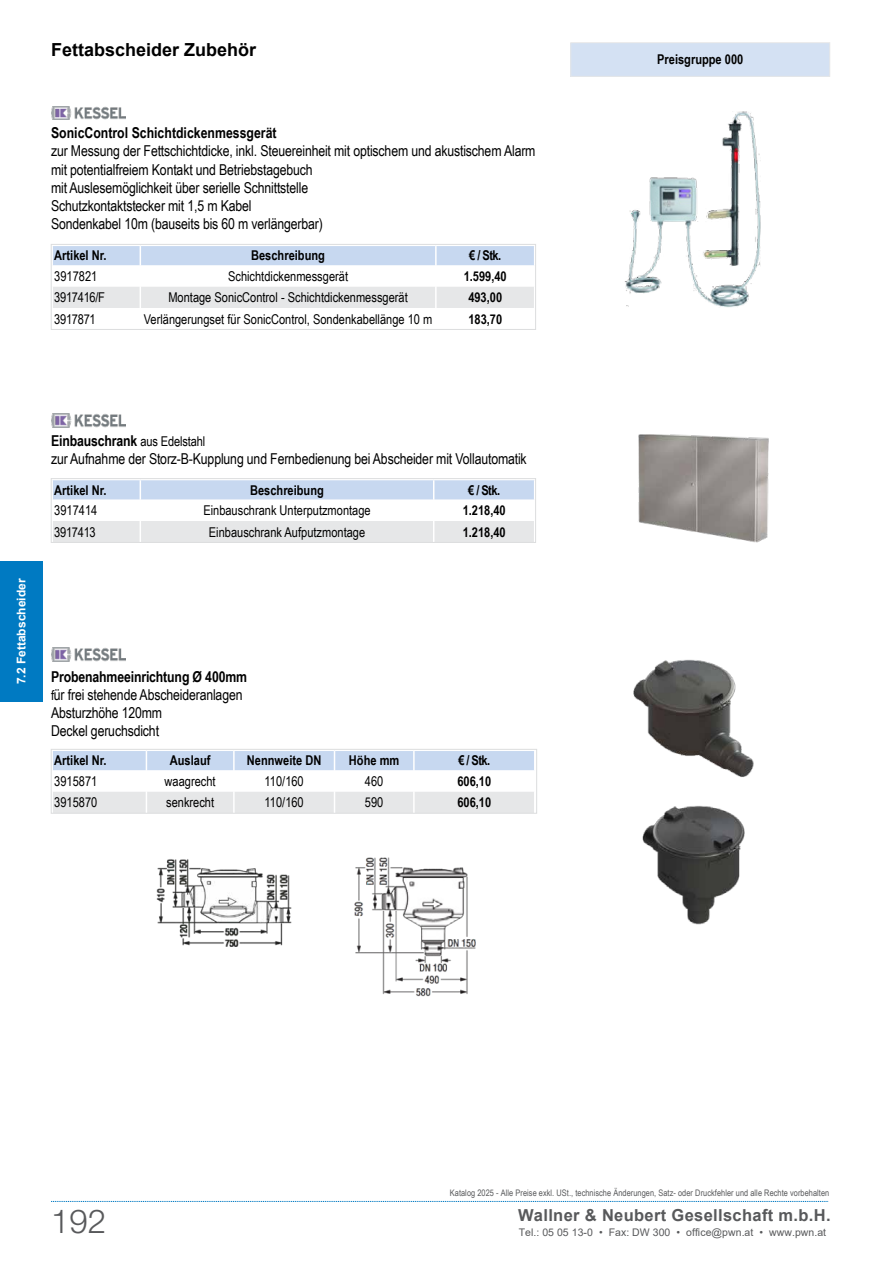
<style>
.page{position:relative;width:893px;height:1263px;background:#fff}
.page>*{position:absolute;margin:0;border:0;box-sizing:border-box;transform-origin:0 0}
.t1{font:300 33px "Helvetica Neue LT Std";color:#58595b}
.t2{font:700 18px "Arial";color:#000}
.t3{font:700 16.5px "Arial";letter-spacing:.02em;color:#58595b}
.t4{font:15px/18px "Arial Narrow";letter-spacing:-.01em;color:#000}
.t5{font:700 15px "Arial Narrow";color:#000}
.t6{font:13.5px "Arial Narrow";color:#000}
.t7{font:700 13.5px "Arial Narrow";color:#000}
.t8{font:13.5px "Arial Narrow";letter-spacing:-.02em;color:#000}
.t9{font:700 12px "Arial";color:#fff}
.t10{font:10.5px "Arial";letter-spacing:.005em;color:#58595b}
.t11{font:9px "Arial Narrow";letter-spacing:.005em;color:#58595b}
.s1{font-weight:700}
.s2{font-size:13.5px}
</style>
<div class="page">
<div style="left:0;top:561px;width:43px;height:141px;background:#007ac2"></div>
<svg style="left:51px;top:1201px;width:777px;height:1px"></svg>
<div style="left:571px;top:43px;width:259px;height:33px;background:#d4e1f3"></div>
<div style="left:571px;top:43px;width:259px;height:34px;border:1px solid #e6e7e8"></div>
<svg style="left:53px;top:246px;width:481px;height:62px"></svg>
<div style="left:51px;top:244px;width:485px;height:86px;border:1px solid #dcddde"></div>
<svg style="left:53px;top:480px;width:481px;height:61px"></svg>
<div style="left:51px;top:478px;width:485px;height:65px;border:1px solid #dcddde"></div>
<svg style="left:53px;top:751px;width:481px;height:60px"></svg>
<div style="left:51px;top:749px;width:486px;height:64px;border:1px solid #dcddde"></div>
<img style="left:624px;top:111px;width:137px;height:196px">
<img style="left:156px;top:859px;width:136px;height:88px">
<img style="left:638px;top:434px;width:131px;height:109px">
<img style="left:354px;top:857px;width:122px;height:140px">
<img style="left:633px;top:659px;width:121px;height:118px">
<img style="left:642px;top:805px;width:103px;height:120px">
<img style="left:51px;top:107px;width:75px;height:13px">
<img style="left:51px;top:414px;width:75px;height:13px">
<img style="left:51px;top:648px;width:75px;height:13px">
<p class="t2" style="left:51px;top:37px;width:207px">Fettabscheider Zubehör</p>
<p class="t5" style="left:51px;top:122px;width:227px">SonicControl Schichtdickenmessgerät</p>
<p class="t4" style="left:51px;top:142px;width:486px">zur Messung der Fettschichtdicke, inkl. Steuereinheit mit optischem und akustischem Alarm mit potentialfreiem Kontakt und Betriebstagebuch<br>mit Auslesemöglichkeit über serielle Schnittstelle<br>Schutzkontaktstecker mit 1,5 m Kabel<br>Sondenkabel 10m (bauseits bis 60 m verlängerbar)</p>
<p class="t7" style="left:54px;top:245px;width:54px">Artikel Nr.</p>
<p class="t7" style="left:251px;top:245px;width:75px">Beschreibung</p>
<p class="t7" style="left:469px;top:245px;width:33px">€ / Stk.</p>
<p class="t6" style="left:54px;top:266px;width:45px">3917821</p>
<p class="t6" style="left:228px;top:266px;width:121px">Schichtdickenmessgerät</p>
<p class="t7" style="left:464px;top:266px;width:45px">1.599,40</p>
<p class="t8" style="left:54px;top:288px;width:52px">3917416/F</p>
<p class="t6" style="left:168px;top:288px;width:241px">Montage SonicControl - Schichtdickenmessgerät</p>
<p class="t7" style="left:468px;top:287px;width:35px">493,00</p>
<p class="t8" style="left:54px;top:309px;width:43px">3917871</p>
<p class="t6" style="left:144px;top:309px;width:290px">Verlängerungset für SonicControl, Sondenkabellänge 10 m</p>
<p class="t7" style="left:468px;top:309px;width:35px">183,70</p>
<p class="t9" style="left:13px;top:684px;width:107px;rotate:-90deg">7.2 Fettabscheider</p>
<p class="t4" style="left:51px;top:431px;width:477px"><span class="s1">Einbauschrank</span> <span class="s2">aus Edelstahl<br></span>zur Aufnahme der Storz-B-Kupplung und Fernbedienung bei Abscheider mit Vollautomatik</p>
<p class="t7" style="left:54px;top:479px;width:54px">Artikel Nr.</p>
<p class="t7" style="left:250px;top:479px;width:75px">Beschreibung</p>
<p class="t7" style="left:468px;top:479px;width:33px">€ / Stk.</p>
<p class="t6" style="left:54px;top:501px;width:45px">3917414</p>
<p class="t6" style="left:203px;top:501px;width:169px">Einbauschrank Unterputzmontage</p>
<p class="t7" style="left:463px;top:500px;width:45px">1.218,40</p>
<p class="t8" style="left:54px;top:522px;width:43px">3917413</p>
<p class="t6" style="left:209px;top:522px;width:158px">Einbauschrank Aufputzmontage</p>
<p class="t7" style="left:463px;top:521px;width:45px">1.218,40</p>
<p class="t4" style="left:51px;top:667px;width:198px"><span class="s1">Probenahmeeinrichtung Ø 400mm </span><span class="s2">f</span>ür frei stehende Abscheideranlagen<br>Absturzhöhe 120mm<br>Deckel geruchsdicht</p>
<p class="t7" style="left:54px;top:750px;width:54px">Artikel Nr.</p>
<p class="t7" style="left:170px;top:750px;width:42px">Auslauf</p>
<p class="t7" style="left:247px;top:750px;width:76px">Nennweite DN</p>
<p class="t7" style="left:349px;top:750px;width:52px">Höhe mm</p>
<p class="t7" style="left:458px;top:750px;width:33px">€ / Stk.</p>
<p class="t6" style="left:54px;top:771px;width:45px">3915871</p>
<p class="t6" style="left:165px;top:771px;width:53px">waagrecht</p>
<p class="t6" style="left:265px;top:771px;width:41px">110/160</p>
<p class="t6" style="left:365px;top:771px;width:20px">460</p>
<p class="t7" style="left:457px;top:771px;width:35px">606,10</p>
<p class="t6" style="left:54px;top:793px;width:45px">3915870</p>
<p class="t6" style="left:166px;top:793px;width:49px">senkrecht</p>
<p class="t6" style="left:265px;top:793px;width:41px">110/160</p>
<p class="t6" style="left:365px;top:793px;width:20px">590</p>
<p class="t7" style="left:457px;top:792px;width:35px">606,10</p>
<p class="t7" style="left:657px;top:49px;width:88px">Preisgruppe 000</p>
<h1 class="t1" style="left:51px;top:1200px;width:57px">192</h1>
<p class="t11" style="left:450px;top:1186px;width:381px">Katalog 2025 - Alle Preise exkl. USt., technische Änderungen, Satz- oder Druckfehler und alle Rechte vorbehalten</p>
<p class="t3" style="left:518px;top:1203px;width:314px">Wallner &amp; Neubert Gesellschaft m.b.H.</p>
<p class="t10" style="left:519px;top:1225px;width:309px">Tel.: 05 05 13-0 • Fax: DW 300 • office@pwn.at • www.pwn.at</p>
</div>
